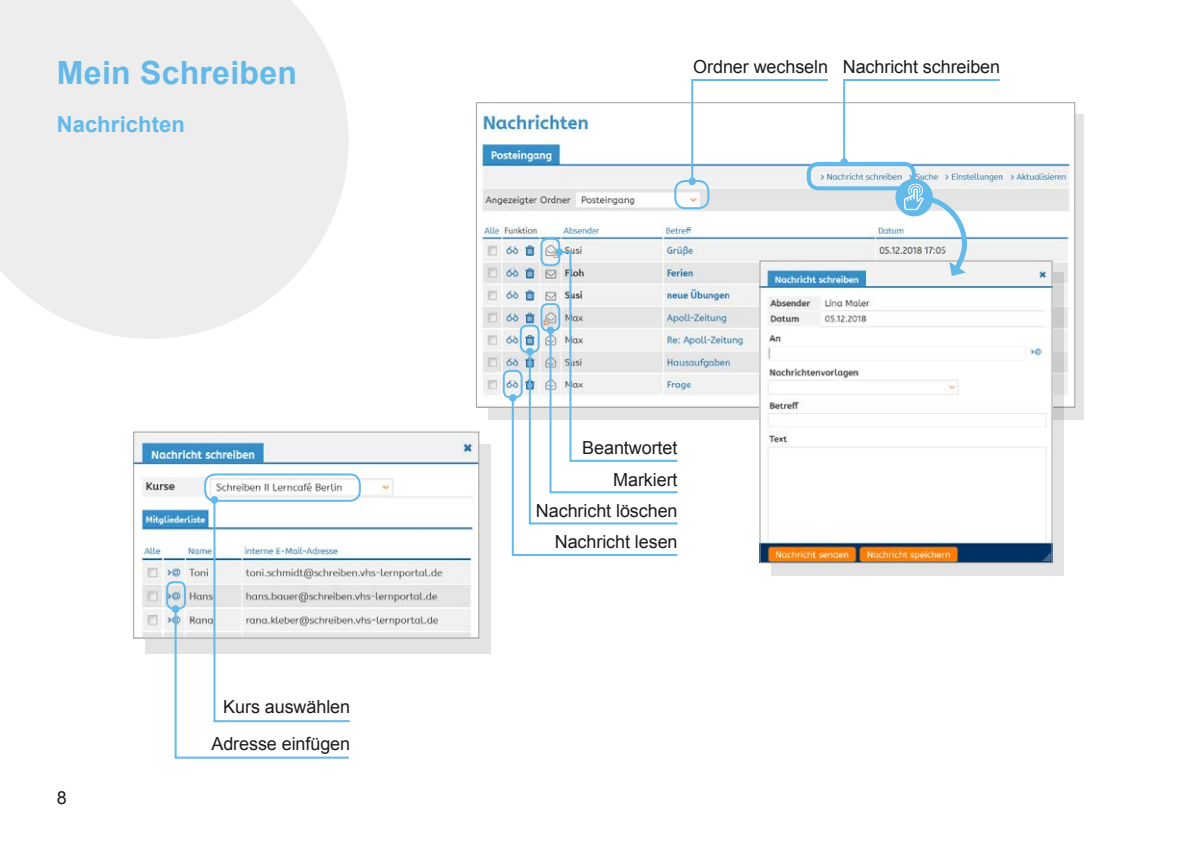
<style>
.page{position:relative;width:1191px;height:842px;background:#fff}
.page>*{position:absolute;margin:0;border:0;box-sizing:border-box;transform-origin:0 0}
.t1{font:700 32px "Arial";letter-spacing:.01em;color:#63b9e9}
.t2{font:700 22px "Arial";letter-spacing:.005em;color:#63b9e9}
.t3{font:18px "Arial";letter-spacing:-.005em;color:#1d1d1b}
</style>
<div class="page">
<svg style="left:0;top:0;width:349px;height:339px;fill:#ededed"></svg>
<div style="left:0;top:0;width:68px;height:72px;background:#ededed"></div>
<svg style="left:488px;top:114px;width:595px;height:305px;fill:#e3e3e3"></svg>
<img style="left:478px;top:104px;width:595px;height:302px">
<svg style="left:842px;top:79px;width:159px;height:85px"></svg>
<div style="left:840px;top:158px;width:8px;height:8px;background:#63b9e9;border-radius:50%"></div>
<svg style="left:690px;top:79px;width:139px;height:104px"></svg>
<div style="left:688px;top:178px;width:8px;height:7px;background:#63b9e9;border-radius:50%"></div>
<div style="left:674px;top:180px;width:35px;height:29px;border:2px solid #63b9e9;border-radius:10px"></div>
<svg style="left:511px;top:250px;width:167px;height:306px"></svg>
<div style="left:509px;top:394px;width:7px;height:8px;background:#63b9e9;border-radius:50%"></div>
<div style="left:520px;top:325px;width:19px;height:28px;border:2px solid #63b9e9;border-radius:6px"></div>
<div style="left:540px;top:303px;width:20px;height:28px;border:2px solid #63b9e9;border-radius:6px"></div>
<div style="left:540px;top:238px;width:20px;height:28px;border:2px solid #63b9e9;border-radius:6px"></div>
<div style="left:503px;top:370px;width:19px;height:28px;border:2px solid #63b9e9;border-radius:6px"></div>
<div style="left:806px;top:162px;width:109px;height:28px;border:4px solid #63b9e9;border-radius:10px"></div>
<svg style="left:771px;top:273px;width:292px;height:303px;fill:#e3e3e3"></svg>
<img style="left:761px;top:263px;width:289px;height:298px">
<div style="left:759px;top:261px;width:293px;height:302px;border:1px solid #9d9d9c"></div>
<div style="left:145px;top:444px;width:345px;height:209px;background:#e3e3e3"></div>
<img style="left:135px;top:434px;width:342px;height:202px">
<div style="left:133px;top:432px;width:346px;height:206px;border:1px solid #9d9d9c"></div>
<div style="left:166px;top:581px;width:20px;height:28px;border:2px solid #63b9e9;border-radius:6px"></div>
<div style="left:204px;top:473px;width:157px;height:29px;border:2px solid #63b9e9;border-radius:10px"></div>
<div style="left:172px;top:605px;width:7px;height:8px;background:#63b9e9;border-radius:50%"></div>
<svg style="left:174px;top:498px;width:177px;height:261px"></svg>
<div style="left:211px;top:496px;width:7px;height:8px;background:#63b9e9;border-radius:50%"></div>
<div style="left:895px;top:179px;width:38px;height:37px;background:#63b9e9;border-radius:50%"></div>
<svg style="left:904px;top:184px;width:65px;height:92px"></svg>
<h1 class="t1" style="left:57px;top:51px;width:242px">Mein Schreiben</h1>
<p class="t3" style="left:693px;top:55px;width:308px">Ordner wechseln Nachricht schreiben</p>
<p class="t2" style="left:57px;top:110px;width:130px">Nachrichten</p>
<p class="t3" style="left:57px;top:786px;width:12px">8</p>
<p class="t3" style="left:223px;top:695px;width:128px">Kurs auswählen</p>
<p class="t3" style="left:211px;top:732px;width:140px">Adresse einfügen</p>
<p class="t3" style="left:582px;top:436px;width:97px">Beantwortet</p>
<p class="t3" style="left:613px;top:467px;width:66px">Markiert</p>
<p class="t3" style="left:536px;top:499px;width:143px">Nachricht löschen</p>
<p class="t3" style="left:555px;top:530px;width:124px">Nachricht lesen</p>
</div>
